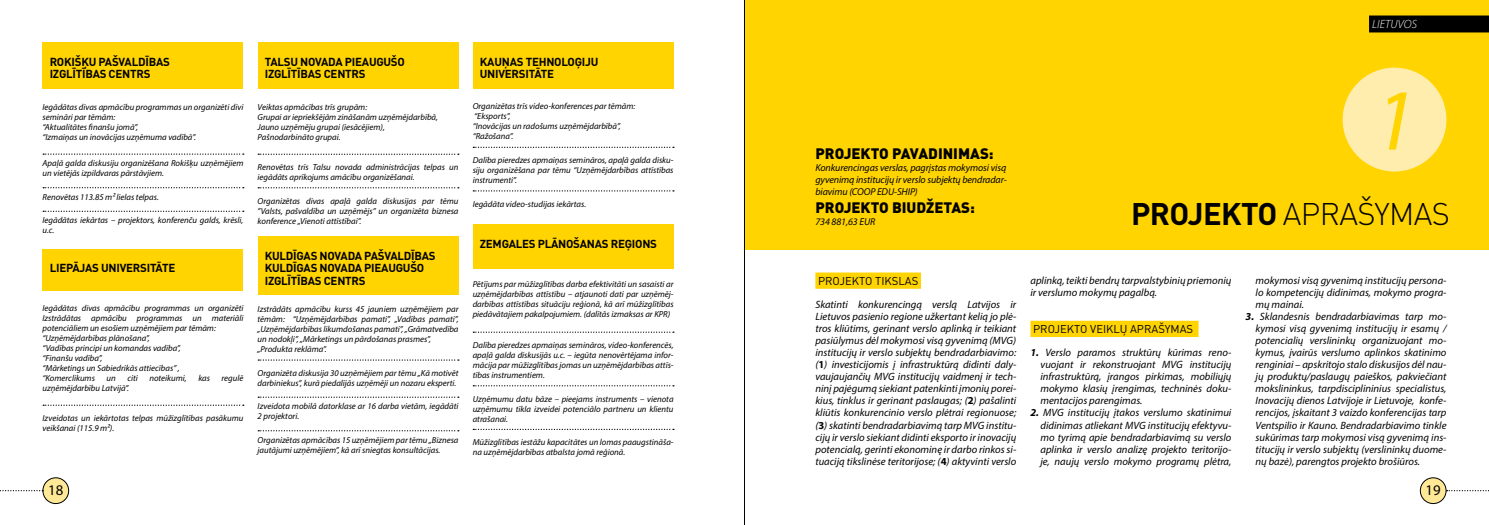
<style>
.page{position:relative;width:1489px;height:525px;background:#fff}
.page>*{position:absolute;margin:0;border:0;box-sizing:border-box;transform-origin:0 0}
.t1{font:italic 87.62px "Myriad Pro";color:#ffd400}
.t2{font:300 30.88px "DIN Pro";letter-spacing:-.02em;color:#000}
.t3{font:900 15px "DIN Pro";color:#000}
.t4{font:14.75px "Myriad Pro";color:#000}
.t5{font:italic 300 12px "Myriad Pro";letter-spacing:.01em;color:#fff}
.t6{font:700 11.5px/12.5px "DIN Pro";letter-spacing:-.02em;color:#000}
.t7{font:11.25px "DIN Pro";color:#000}
.t8{font:italic 10.62px/12px "Myriad Pro";color:#000;text-align:justify}
.t9{font:italic 10px/12px "Myriad Pro";letter-spacing:-.01em;color:#000;text-align:justify}
.t10{font:italic 8.75px/10px "Myriad Pro";color:#000}
.s1{font-weight:700}
.s2{font-weight:700;font-style:normal}
</style>
<div class="page">
<div style="left:744px;top:0;width:744px;height:250px;background:#ffd400"></div>
<div style="left:1342px;top:68px;width:104px;height:103px;background:#ffedae;border-radius:50%"></div>
<div style="left:815px;top:272px;width:106px;height:16px;background:#ffd400"></div>
<div style="left:1030px;top:320px;width:168px;height:17px;background:#ffd400"></div>
<div style="left:1420px;top:477px;width:25px;height:26px;background:#ffe997;border-radius:50%"></div>
<div style="left:1419px;top:477px;width:27px;height:26px;border:1px solid #000;border-radius:50%"></div>
<div style="left:43px;top:477px;width:26px;height:26px;background:#ffe997;border-radius:50%"></div>
<div style="left:42px;top:477px;width:27px;height:26px;border:1px solid #000;border-radius:50%"></div>
<svg style="left:0;top:490px;width:43px;height:1px"></svg>
<hr style="left:744px;top:0;width:1px;height:524px;background:#000">
<svg style="left:1446px;top:490px;width:43px;height:1px"></svg>
<div style="left:43px;top:43px;width:200px;height:46px;background:#ffd400"></div>
<div style="left:257px;top:43px;width:201px;height:46px;background:#ffd400"></div>
<div style="left:43px;top:249px;width:200px;height:41px;background:#ffd400"></div>
<svg style="left:43px;top:153px;width:201px;height:2px"></svg>
<svg style="left:43px;top:187px;width:201px;height:1px"></svg>
<svg style="left:43px;top:210px;width:201px;height:2px"></svg>
<svg style="left:258px;top:153px;width:201px;height:2px"></svg>
<svg style="left:258px;top:187px;width:201px;height:1px"></svg>
<svg style="left:258px;top:359px;width:201px;height:1px"></svg>
<svg style="left:258px;top:396px;width:201px;height:1px"></svg>
<svg style="left:258px;top:430px;width:201px;height:1px"></svg>
<svg style="left:43px;top:404px;width:201px;height:1px"></svg>
<div style="left:472px;top:43px;width:201px;height:46px;background:#ffd400"></div>
<div style="left:472px;top:224px;width:201px;height:45px;background:#ffd400"></div>
<svg style="left:473px;top:147px;width:201px;height:1px"></svg>
<svg style="left:473px;top:190px;width:201px;height:1px"></svg>
<svg style="left:473px;top:331px;width:201px;height:1px"></svg>
<svg style="left:473px;top:385px;width:201px;height:1px"></svg>
<svg style="left:473px;top:428px;width:201px;height:2px"></svg>
<div style="left:257px;top:236px;width:201px;height:58px;background:#ffd400"></div>
<div style="left:1368px;top:16px;width:120px;height:16px;background:#000"></div>
<h3 class="t6" style="left:50px;top:55px;width:122px">ROKIŠĶU PAŠVALDĪBAS<br>IZGLĪTĪBAS CENTRS</h3>
<h3 class="t6" style="left:265px;top:55px;width:142px">TALSU NOVADA PIEAUGUŠO<br>IZGLĪTĪBAS CENTRS</h3>
<p class="t10" style="left:43px;top:102px;width:202px">Iegādātas divas apmācību programmas un organizēti divi semināri par tēmām:<br>“Aktualitātes finanšu jomā”,<br>“Izmaiņas un inovācijas uzņēmuma vadībā”.</p>
<p class="t10" style="left:43px;top:158px;width:202px">Apaļā galda diskusiju organizēšana Rokišķu uzņēmējiem un vietējās izpildvaras pārstāvjiem.</p>
<p class="t10" style="left:43px;top:192px;width:118px">Renovētas 113.85 m² lielas telpas.</p>
<p class="t10" style="left:43px;top:215px;width:202px">Iegādātas iekārtas – projektors, konferenču galds, krēsli, u.c.</p>
<h3 class="t6" style="left:50px;top:261px;width:127px">LIEPĀJAS UNIVERSITĀTE</h3>
<p class="t10" style="left:43px;top:303px;width:202px">Iegādātas divas apmācību programmas un organizēti Izstrādātas apmācību programmas un materiāli potenciāliem un esošiem uzņēmējiem par tēmām: “Uzņēmējdarbības plānošana”,<br>“Vadības principi un komandas vadība”,<br>“Finanšu vadība”,<br>“Mārketings un Sabiedrikās attiecības” ,<br>“Komerclikums</p>
<p class="t10" style="left:106px;top:373px;width:11px">un</p>
<p class="t10" style="left:127px;top:373px;width:12px">citi</p>
<p class="t10" style="left:149px;top:373px;width:39px">noteikumi,</p>
<p class="t10" style="left:198px;top:373px;width:13px">kas</p>
<p class="t10" style="left:221px;top:373px;width:23px">regulē</p>
<p class="t10" style="left:43px;top:383px;width:88px">uzņēmējdarbību Latvijā”.</p>
<p class="t10" style="left:43px;top:412px;width:202px">Izveidotas un iekārtotas telpas mūžizglītības pasākumu veikšanai (115.9 m²).</p>
<p class="t10" style="left:257px;top:102px;width:182px">Veiktas apmācības trīs grupām:<br>Grupai ar iepriekšējām zināšanām uzņēmējdarbībā, Jauno uzņēmēju grupai (iesācējiem), Pašnodarbināto grupai.</p>
<p class="t10" style="left:257px;top:162px;width:202px">Renovētas trīs Talsu novada administrācijas telpas un iegādāts aprīkojums amācību organizēšanai.</p>
<p class="t10" style="left:257px;top:195px;width:202px;text-align:justify">Organizētas divas apaļā galda diskusijas par tēmu ”Valsts, pašvaldība un uzņēmējs” un organizēta biznesa konference „Vienoti attīstībai”.</p>
<h3 class="t6" style="left:265px;top:249px;width:172px">KULDĪGAS NOVADA PAŠVALDĪBAS<br>KULDĪGAS NOVADA PIEAUGUŠO<br>IZGLĪTĪBAS CENTRS</h3>
<p class="t10" style="left:257px;top:304px;width:202px">Izstrādāts apmācību kurss 45 jauniem uzņēmējiem par tēmām: “Uzņēmējdarbības pamati”, „Vadības pamati”, „Uzņēmējdarbības likumdošanas pamati”, „Grāmatvedība un nodokļi”, „Mārketings un pārdošanas prasmes”, „Produkta reklāma”.</p>
<p class="t10" style="left:257px;top:367px;width:202px">Organizēta diskusija 30 uzņēmējiem par tēmu „Kā motivēt darbiniekus”, kurā piedalījās uzņēmēji un nozaru eksperti.</p>
<p class="t10" style="left:257px;top:401px;width:202px">Izveidota mobilā datorklase ar 16 darba vietām, iegādāti<br>2 projektori.</p>
<p class="t10" style="left:257px;top:434px;width:202px">Organizētas apmācības 15 uzņēmējiem par tēmu „Biznesa jautājumi uzņēmējiem”, kā arī sniegtas konsultācijas.</p>
<h3 class="t6" style="left:480px;top:55px;width:120px">KAUŅAS TEHNOLOĢIJU<br>UNIVERSITĀTE</h3>
<p class="t10" style="left:472px;top:101px;width:164px">Organizētas trīs video-konferences par tēmām: “Eksports”,<br>“Inovācijas un radošums uzņēmējdarbībā”, “Ražošana”.</p>
<p class="t10" style="left:472px;top:155px;width:202px;text-align:justify">Dalība pieredzes apmaiņas semināros, apaļā galda disku&shy;siju organizēšana par tēmu “Uzņēmējdarbības attīstības instrumenti”.</p>
<p class="t10" style="left:472px;top:198px;width:115px">Iegādāta video-studijas iekārtas.</p>
<h3 class="t6" style="left:480px;top:237px;width:179px">ZEMGALES PLĀNOŠANAS REĢIONS</h3>
<p class="t10" style="left:472px;top:279px;width:202px;text-align:justify">Pētījums par mūžizglītības darba efektivitāti un sasaisti ar uzņēmējdarbības attīstību – atjaunoti dati par uzņēmēj&shy;darbības attīstības situāciju reģionā, kā arī mūžizglītības piedāvātajiem pakalpojumiem. (dalītās izmaksas ar KPR)</p>
<p class="t10" style="left:472px;top:339px;width:202px;text-align:justify">Dalība pieredzes apmaiņas semināros, video-konferencēs, apaļā galda diskusijās u.c. – iegūta nenovērtējama infor&shy;mācija par mūžizglītības jomas un uzņēmējdarbības attīs&shy;tības instrumentiem.</p>
<p class="t10" style="left:472px;top:393px;width:202px;text-align:justify">Uzņēmumu datu bāze – pieejams instruments – vienota uzņēmumu tīkla izveidei potenciālo partneru un klientu atrašanai.</p>
<p class="t10" style="left:472px;top:437px;width:202px">Mūžizglītības iestāžu kapacitātes un lomas paaugstināša&shy;na uzņēmējdarbības atbalsta jomā reģionā.</p>
<h3 class="t5" style="left:1371px;top:18px;width:46px">LIETUVOS</h3>
<h3 class="t3" style="left:815px;top:143px;width:180px">PROJEKTO PAVADINIMAS:</h3>
<p class="t9" style="left:815px;top:161px;width:193px">Konkurencingas verslas, pagrįstas mokymosi visą gyvenimą institucijų ir verslo subjektų bendradar&shy;biavimu (COOP EDU-SHIP)</p>
<h3 class="t3" style="left:815px;top:197px;width:161px">PROJEKTO BIUDŽETAS:</h3>
<p class="t9" style="left:815px;top:215px;width:61px">734 881,63 EUR</p>
<h1 class="t1" style="left:1372px;top:66px;width:45px">1</h1>
<h2 class="t2" style="left:1131px;top:193px;width:320px"><span class="s1">PROJEKTO</span> APRAŠYMAS</h2>
<p class="t7" style="left:818px;top:273px;width:102px">PROJEKTO TIKSLAS</p>
<p class="t8" style="left:815px;top:298px;width:202px">Skatinti konkurencingą verslą Latvijos ir Lietuvos pasienio regione užkertant kelią jo plė&shy;tros kliūtims, gerinant verslo aplinką ir teikiant pasiūlymus dėl mokymosi visą gyvenimą (MVG) institucijų ir verslo subjektų bendradarbiavimo: (<span class="s2">1</span>) investicijomis į infrastruktūrą didinti daly&shy;vaujaujančių MVG institucijų vaidmenį ir tech&shy;ninį pajėgumą siekiant patenkinti įmonių porei&shy;kius, tinklus ir gerinant paslaugas; (<span class="s2">2</span>) pašalinti kliūtis konkurencinio verslo plėtrai regionuose; (<span class="s2">3</span>) skatinti bendradarbiavimą tarp MVG institu&shy;cijų ir verslo siekiant didinti eksporto ir inovacijų potencialą, gerinti ekonominę ir darbo rinkos si&shy;tuaciją tikslinėse teritorijose; (<span class="s2">4</span>) aktyvinti verslo</p>
<p class="t8" style="left:1030px;top:274px;width:202px">aplinką, teikti bendrų tarpvalstybinių priemonių ir verslumo mokymų pagalbą.</p>
<p class="t7" style="left:1033px;top:321px;width:161px">PROJEKTO VEIKLŲ APRAŠYMAS</p>
<p class="t8" style="left:1040px;top:346px;width:192px;text-indent:-10px"><span class="s1">1.</span> Verslo paramos struktūrų kūrimas reno&shy;vuojant ir rekonstruojant MVG institucijų infrastruktūrą, įrangos pirkimas, mobiliųjų mokymo klasių įrengimas, techninės doku&shy;mentacijos parengimas.</p>
<p class="t8" style="left:1040px;top:406px;width:192px;text-indent:-10px"><span class="s1">2.</span> MVG institucijų įtakos verslumo skatinimui didinimas atliekant MVG institucijų efektyvu&shy;mo tyrimą apie bendradarbiavimą su verslo aplinka ir verslo analizę projekto teritorijo&shy;je, naujų verslo mokymo programų plėtra,</p>
<p class="t8" style="left:1255px;top:274px;width:192px">mokymosi visą gyvenimą institucijų persona&shy;lo kompetencijų didinimas, mokymo progra&shy;mų mainai.</p>
<p class="t8" style="left:1255px;top:310px;width:192px;text-indent:-10px"><span class="s1">3.</span> Sklandesnis bendradarbiavimas tarp mo&shy;kymosi visą gyvenimą institucijų ir esamų / potencialių verslininkų organizuojant mo&shy;kymus, įvairūs verslumo aplinkos skatinimo renginiai – apskritojo stalo diskusijos dėl nau&shy;jų produktų/paslaugų paieškos, pakviečiant mokslininkus, tarpdisciplininius specialistus, Inovacijų dienos Latvijoje ir Lietuvoje, konfe&shy;rencijos, įskaitant 3 vaizdo konferencijas tarp Ventspilio ir Kauno. Bendradarbiavimo tinkle sukūrimas tarp mokymosi visą gyvenimą ins&shy;titucijų ir verslo subjektų (verslininkų duome&shy;nų bazė), parengtos projekto brošiūros.</p>
<h3 class="t4" style="left:48px;top:481px;width:17px">18</h3>
<h3 class="t4" style="left:1425px;top:481px;width:17px">19</h3>
</div>
